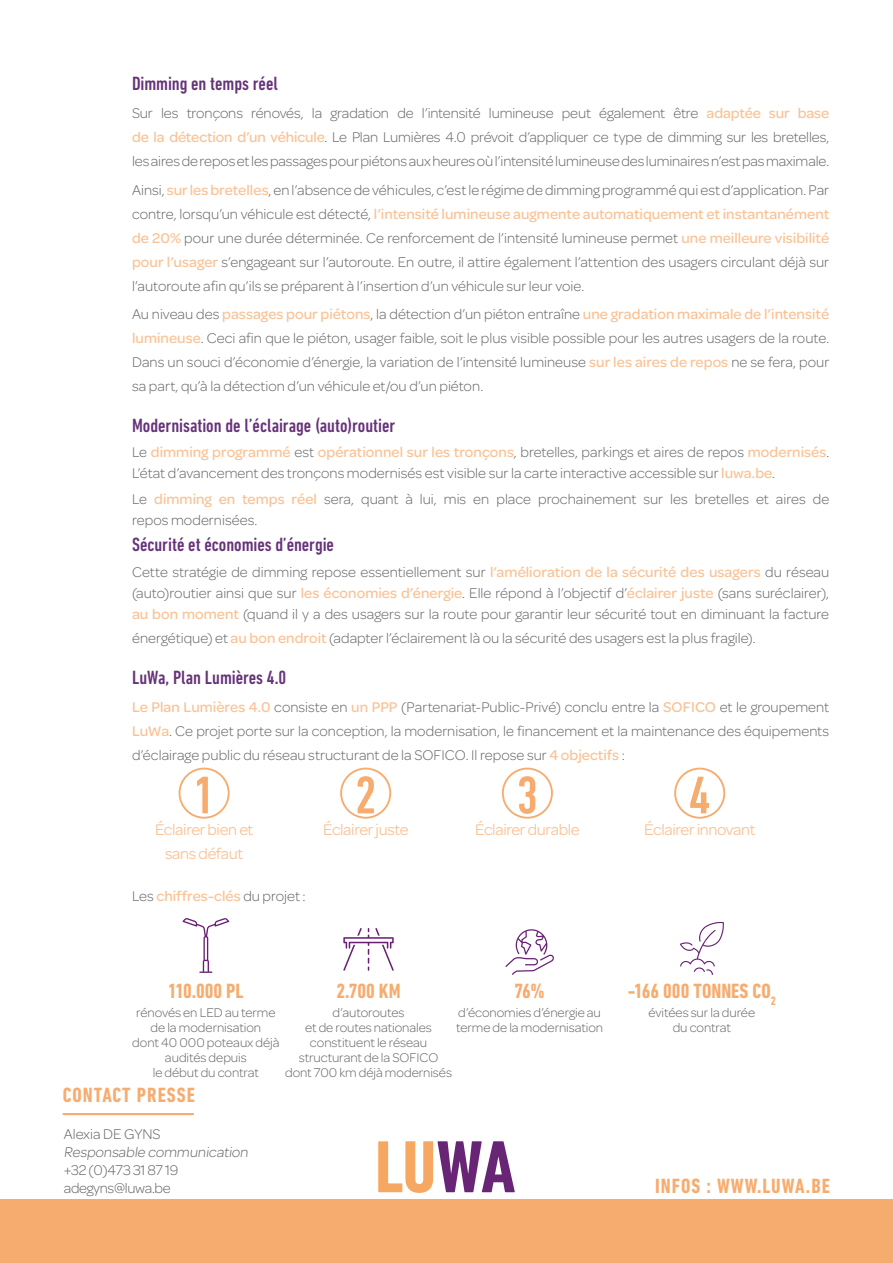
<style>
.page{position:relative;width:893px;height:1263px;background:#fff}
.page>*{position:absolute;margin:0;border:0;box-sizing:border-box;transform-origin:0 0}
.t1{font:500 condensed 54px "DIN Next LT Pro";color:#f7ac6f}
.t2{font:700 condensed 21px "DIN Next LT Pro";letter-spacing:.05em;color:#f7ac6f}
.t3{font:700 condensed 21px "DIN Next LT Pro";letter-spacing:.015em;color:#f7ac6f}
.t4{font:700 condensed 21px "DIN Next LT Pro";letter-spacing:-.005em;color:#f7ac6f}
.t5{font:500 condensed 19.5px "DIN Next LT Pro";letter-spacing:-.005em;color:#67337a}
.t6{font:16.5px/24px "Omnes";letter-spacing:-.02em;color:#fac294;text-align:center}
.t7{font:300 15px/24px "Omnes";color:#646363;text-align:justify}
.t8{font:300 15px/18px "Omnes";letter-spacing:-.02em;color:#646363}
.t9{font:500 15px "Omnes";letter-spacing:.005em;color:#fac294}
.t10{font:300 13.5px/15px "Omnes";color:#646363;text-align:center}
.s1{font-weight:500;color:#fac294}
.s2{font-weight:300;color:#646363}
</style>
<div class="page">
<hr style="left:63px;top:1113px;width:131px;height:2px;background:#f7ac6f">
<svg style="left:182px;top:918px;width:47px;height:55px"></svg>
<svg style="left:343px;top:928px;width:51px;height:43px"></svg>
<svg style="left:505px;top:929px;width:49px;height:46px"></svg>
<svg style="left:680px;top:922px;width:44px;height:53px"></svg>
<div style="left:179px;top:768px;width:51px;height:51px;border:2px solid #f7ac6f;border-radius:50%"></div>
<div style="left:340px;top:768px;width:51px;height:51px;border:2px solid #f7ac6f;border-radius:50%"></div>
<div style="left:502px;top:768px;width:51px;height:51px;border:2px solid #f7ac6f;border-radius:50%"></div>
<div style="left:674px;top:768px;width:51px;height:51px;border:2px solid #f7ac6f;border-radius:50%"></div>
<svg style="left:378px;top:1141px;width:137px;height:52px"></svg>
<div style="left:0;top:1199px;width:893px;height:64px;background:#f7ac6f"></div>
<h3 class="t5" style="left:132px;top:72px;width:147px">Dimming en temps réel</h3>
<p class="t7" style="left:132px;top:101px;width:699px">Sur les tronçons rénovés, la gradation de l’intensité lumineuse peut également être <span class="s1">adaptée sur base de la détection d’un véhicule</span>. Le Plan Lumières 4.0 prévoit d’appliquer ce type de dimming sur les bretelles, les aires de repos et les passages pour piétons aux heures où l’intensité lumineuse des luminaires n’est pas maximale.</p>
<p class="t7" style="left:132px;top:178px;width:699px">Ainsi, <span class="s1">sur les bretelles</span>, en l’absence de véhicules, c’est le régime de dimming programmé qui est d’application. Par contre, lorsqu’un véhicule est détecté, <span class="s1">l’intensité lumineuse augmente automatiquement et instantanément de 20%</span> pour une durée déterminée. Ce renforcement de l’intensité lumineuse permet <span class="s1">une meilleure visibilité pour l’usager</span> s’engageant sur l’autoroute. En outre, il attire également l’attention des usagers circulant déjà sur l’autoroute afin qu’ils se préparent à l’insertion d’un véhicule sur leur voie.</p>
<p class="t7" style="left:132px;top:302px;width:699px">Au niveau des <span class="s1">passages pour piétons</span>, la détection d’un piéton entraîne <span class="s1">une gradation maximale de l’intensité lumineuse</span>. Ceci afin que le piéton, usager faible, soit le plus visible possible pour les autres usagers de la route.<br>Dans un souci d’économie d’énergie, la variation de l’intensité lumineuse <span class="s1">sur les aires de repos</span> ne se fera, pour sa part, qu’à la détection d’un véhicule et/ou d’un piéton.</p>
<h3 class="t5" style="left:132px;top:414px;width:265px">Modernisation de l’éclairage (auto)routier</h3>
<p class="t7" style="left:132px;top:442px;width:699px;line-height:21px">Le <span class="s1">dimming programmé</span> est <span class="s1">opérationnel sur les tronçons</span>, bretelles, parkings et aires de repos <span class="s1">modernisés</span>.<br>L’état d’avancement des tronçons modernisés est visible sur la carte interactive accessible sur <span class="s1">luwa.be</span>.</p>
<p class="t7" style="left:132px;top:488px;width:699px;line-height:21px">Le <span class="s1">dimming en temps réel</span> sera, quant à lui, mis en place prochainement sur les bretelles et aires de repos modernisées.</p>
<h3 class="t5" style="left:132px;top:534px;width:203px">Sécurité et économies d’énergie</h3>
<p class="t7" style="left:132px;top:561px;width:699px;line-height:21px">Cette stratégie de dimming repose essentiellement sur <span class="s1">l’amélioration de la sécurité des usagers</span> du réseau (auto)routier ainsi que sur <span class="s1">les économies d’énergie</span>. Elle répond à l’objectif d’<span class="s1">éclairer juste</span> (sans suréclairer), <span class="s1">au bon moment</span> (quand il y a des usagers sur la route pour garantir leur sécurité tout en diminuant la facture</p>
<p class="t7" style="left:132px;top:626px;width:625px">énergétique) et <span class="s1">au bon endroit</span> (adapter l’éclairement là ou la sécurité des usagers est la plus fragile).</p>
<h3 class="t5" style="left:132px;top:666px;width:156px">LuWa, Plan Lumières 4.0</h3>
<p class="t7" style="left:132px;top:695px;width:699px"><span class="s1">Le Plan Lumières 4.0</span> consiste en <span class="s1">un PPP</span> (Partenariat-Public-Privé) conclu entre la <span class="s1">SOFICO</span> et le groupement <span class="s1">LuWa</span>. Ce projet porte sur la conception, la modernisation, le financement et la maintenance des équipements d’éclairage public du réseau structurant de la SOFICO. Il repose sur <span class="s1">4 objectifs</span> :</p>
<h1 class="t1" style="left:193px;top:765px;width:23px">1</h1>
<h1 class="t1" style="left:355px;top:765px;width:23px">2</h1>
<h1 class="t1" style="left:516px;top:765px;width:23px">3</h1>
<h1 class="t1" style="left:689px;top:765px;width:23px">4</h1>
<p class="t6" style="left:155px;top:818px;width:100px">Éclairer bien et sans défaut</p>
<p class="t6" style="left:323px;top:818px;width:87px">Éclairer juste</p>
<p class="t6" style="left:475px;top:818px;width:106px">Éclairer durable</p>
<p class="t6" style="left:644px;top:818px;width:113px">Éclairer innovant</p>
<p class="t9" style="left:132px;top:888px;width:175px"><span class="s2">Les</span> chiffres-clés <span class="s2">du projet :</span></p>
<h2 class="t3" style="left:168px;top:979px;width:77px">110.000 PL</h2>
<p class="t10" style="left:132px;top:1005px;width:149px">rénovés en LED au terme de la modernisation<br>dont 40 000 poteaux déjà audités depuis<br>le début du contrat</p>
<h2 class="t3" style="left:336px;top:979px;width:66px">2.700 KM</h2>
<p class="t10" style="left:285px;top:1005px;width:168px">d’autoroutes<br>et de routes nationales constituent le réseau structurant de la SOFICO dont 700 km déjà modernisés</p>
<h2 class="t3" style="left:514px;top:979px;width:32px">76%</h2>
<p class="t10" style="left:456px;top:1005px;width:149px;text-align:left">d’économies d’énergie au terme de la modernisation</p>
<h2 class="t2" style="left:63px;top:1083px;width:134px">CONTACT PRESSE</h2>
<p class="t8" style="left:64px;top:1125px;width:188px">Alexia DE GYNS<br>Responsable communication +32 (0)473 31 87 19 adegyns@luwa.be</p>
<h2 class="t4" style="left:628px;top:979px;width:149px">-166 000 TONNES CO<sub>2</sub></h2>
<p class="t10" style="left:648px;top:1005px;width:108px">évitées sur la durée du contrat</p>
<h2 class="t2" style="left:655px;top:1174px;width:176px">INFOS : WWW.LUWA.BE</h2>
</div>
